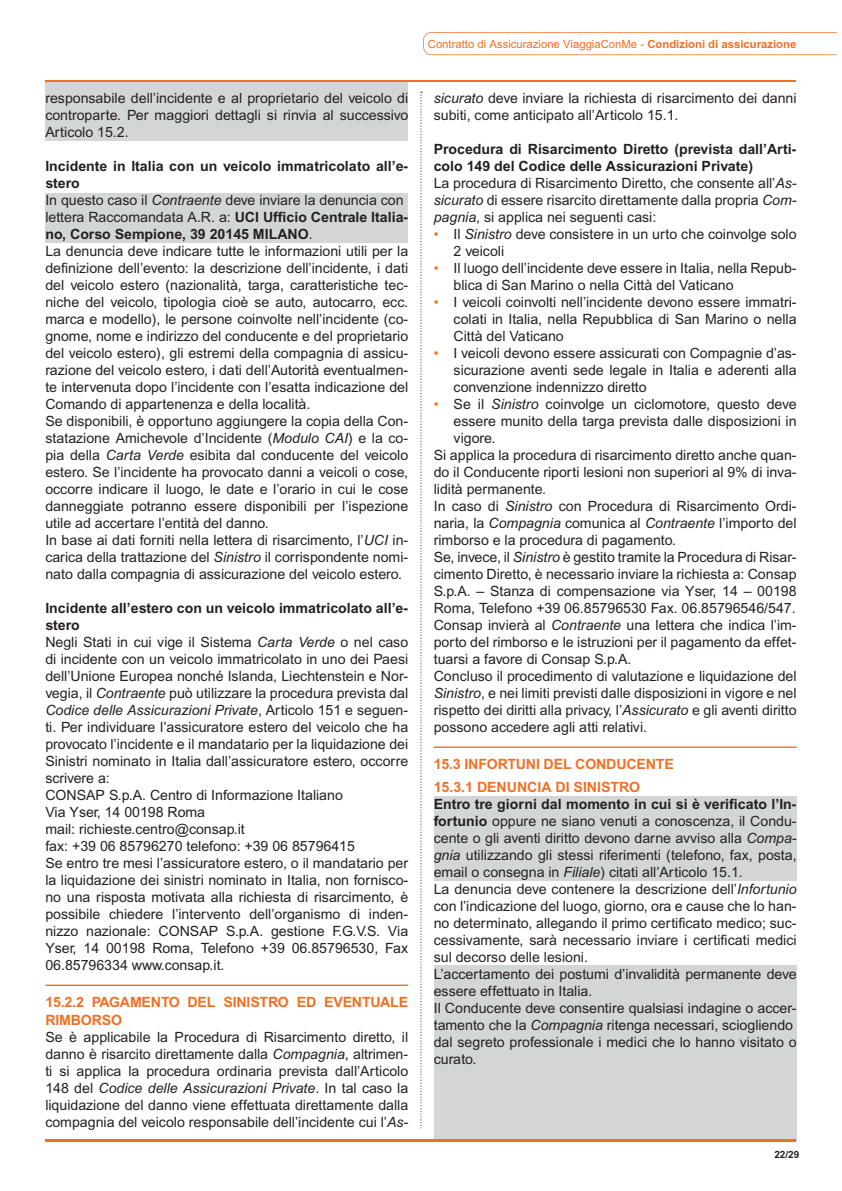
<style>
.page{position:relative;width:842px;height:1191px;background:#fff}
.page>*{position:absolute;margin:0;border:0;box-sizing:border-box;transform-origin:0 0}
.t1{font:14.2px/17px "Arial";color:#231f20}
.t2{font:700 14.2px/17.2px "Arial";letter-spacing:-.01em;color:#f36e21}
.t3{font:11.4px "Arial";color:#f36e21}
.t4{font:700 10px "Arial";color:#231f20}
.t5{font:700 9.8px "Arial";color:#231f20}
.s1{font-weight:700}
.s2{font-style:italic}
.s3{color:#f36e21}
</style>
<div class="page">
<div style="left:434px;top:796px;width:363px;height:85px;background:#d4d6d5"></div>
<div style="left:434px;top:965px;width:363px;height:176px;background:#d4d6d5"></div>
<div style="left:45px;top:81px;width:363px;height:60px;background:#d4d6d5"></div>
<div style="left:45px;top:193px;width:363px;height:50px;background:#d4d6d5"></div>
<hr style="left:46px;top:1138px;width:750px;height:3px;background:#f36e21">
<svg style="left:423px;top:32px;width:413px;height:23px"></svg>
<hr style="left:46px;top:80px;width:750px;height:2px;background:#f36e21">
<hr style="left:45px;top:984px;width:363px;height:2px;background:#f36e21">
<hr style="left:434px;top:746px;width:363px;height:2px;background:#f36e21">
<svg style="left:420px;top:92px;width:2px;height:1036px"></svg>
<p class="t1" style="left:45px;top:89px;width:364px;text-align:justify">responsabile dell’incidente e al proprietario del veicolo di controparte. Per maggiori dettagli si rinvia al successivo Articolo 15.2.</p>
<p class="t1" style="left:45px;top:157px;width:364px"><span class="s1">Incidente in Italia con un veicolo immatricolato all’e&shy;stero<br></span>In questo caso il <span class="s2">Contraente</span> deve inviare la denuncia con lettera Raccomandata A.R. a: <span class="s1">UCI Ufficio Centrale Italia&shy;no, Corso Sempione, 39 20145 MILANO</span>.<br>La denuncia deve indicare tutte le informazioni utili per la definizione dell’evento: la descrizione dell’incidente, i dati del veicolo estero (nazionalità, targa, caratteristiche tec&shy;niche del veicolo, tipologia cioè se auto, autocarro, ecc. marca e modello), le persone coinvolte nell’incidente (co&shy;gnome, nome e indirizzo del conducente e del proprietario del veicolo estero), gli estremi della compagnia di assicu&shy;razione del veicolo estero, i dati dell’Autorità eventualmen&shy;te intervenuta dopo l’incidente con l’esatta indicazione del Comando di appartenenza e della località.<br>Se disponibili, è opportuno aggiungere la copia della Con&shy;statazione Amichevole d’Incidente (<span class="s2">Modulo CAI</span>) e la co&shy;pia della <span class="s2">Carta Verde</span> esibita dal conducente del veicolo estero. Se l’incidente ha provocato danni a veicoli o cose, occorre indicare il luogo, le date e l’orario in cui le cose danneggiate potranno essere disponibili per l’ispezione utile ad accertare l’entità del danno.<br>In base ai dati forniti nella lettera di risarcimento, l’<span class="s2">UCI</span> in&shy;carica della trattazione del <span class="s2">Sinistro</span> il corrispondente nomi&shy;nato dalla compagnia di assicurazione del veicolo estero.</p>
<p class="t1" style="left:45px;top:599px;width:364px"><span class="s1">Incidente all’estero con un veicolo immatricolato all’e&shy;stero<br></span>Negli Stati in cui vige il Sistema <span class="s2">Carta Verde</span> o nel caso di incidente con un veicolo immatricolato in uno dei Paesi dell’Unione Europea nonché Islanda, Liechtenstein e Nor&shy;vegia, il <span class="s2">Contraente</span> può utilizzare la procedura prevista dal <span class="s2">Codice delle Assicurazioni Private</span>, Articolo 151 e seguen&shy;ti. Per individuare l’assicuratore estero del veicolo che ha provocato l’incidente e il mandatario per la liquidazione dei Sinistri nominato in Italia dall’assicuratore estero, occorre scrivere a:<br>CONSAP S.p.A. Centro di Informazione Italiano<br>Via Yser, 14 00198 Roma<br>mail: richieste.centro@consap.it<br>fax: +39 06 85796270 telefono: +39 06 85796415<br>Se entro tre mesi l’assicuratore estero, o il mandatario per la liquidazione dei sinistri nominato in Italia, non fornisco&shy;no una risposta motivata alla richiesta di risarcimento, è possibile chiedere l’intervento dell’organismo di inden&shy;nizzo nazionale: CONSAP S.p.A. gestione F.G.V.S. Via Yser, 14 00198 Roma, Telefono +39 06.85796530, Fax 06.85796334 www.consap.it.</p>
<p class="t2" style="left:45px;top:993px;width:364px">15.2.2 PAGAMENTO DEL SINISTRO ED EVENTUALE<br>RIMBORSO</p>
<p class="t1" style="left:45px;top:1028px;width:364px;text-align:justify">Se è applicabile la Procedura di Risarcimento diretto, il danno è risarcito direttamente dalla <span class="s2">Compagnia</span>, altrimen&shy;ti si applica la procedura ordinaria prevista dall’Articolo 148 del <span class="s2">Codice delle Assicurazioni Private</span>. In tal caso la liquidazione del danno viene effettuata direttamente dalla compagnia del veicolo responsabile dell’incidente cui l’<span class="s2">As-</span></p>
<p class="t3" style="left:428px;top:36px;width:370px">Contratto di Assicurazione ViaggiaConMe - <span class="s1">Condizioni di assicurazione</span></p>
<p class="t1" style="left:434px;top:89px;width:364px"><span class="s2">sicurato</span> deve inviare la richiesta di risarcimento dei danni subiti, come anticipato all’Articolo 15.1.</p>
<p class="t1" style="left:434px;top:140px;width:364px"><span class="s1">Procedura di Risarcimento Diretto (prevista dall’Arti&shy;colo 149 del Codice delle Assicurazioni Private)<br></span>La procedura di Risarcimento Diretto, che consente all’<span class="s2">As&shy;sicurato</span> di essere risarcito direttamente dalla propria <span class="s2">Com&shy;pagnia</span>, si applica nei seguenti casi:</p>
<p class="t1" style="left:454px;top:225px;width:344px;text-indent:-20px"><span class="s3">•</span> Il <span class="s2">Sinistro</span> deve consistere in un urto che coinvolge solo<br>2 veicoli</p>
<p class="t1" style="left:454px;top:259px;width:344px;text-indent:-20px"><span class="s3">•</span> Il luogo dell’incidente deve essere in Italia, nella Repub&shy;blica di San Marino o nella Città del Vaticano</p>
<p class="t1" style="left:454px;top:293px;width:344px;text-align:justify;text-indent:-20px"><span class="s3">•</span> I veicoli coinvolti nell’incidente devono essere immatri&shy;colati in Italia, nella Repubblica di San Marino o nella Città del Vaticano</p>
<p class="t1" style="left:454px;top:344px;width:344px;text-align:justify;text-indent:-20px"><span class="s3">•</span> I veicoli devono essere assicurati con Compagnie d’as&shy;sicurazione aventi sede legale in Italia e aderenti alla convenzione indennizzo diretto</p>
<p class="t1" style="left:434px;top:395px;width:364px"><span class="s3">•</span> Se il <span class="s2">Sinistro</span> coinvolge un ciclomotore, questo deve</p>
<p class="t1" style="left:454px;top:412px;width:344px">essere munito della targa prevista dalle disposizioni in</p>
<p class="t1" style="left:454px;top:429px;width:43px">vigore.</p>
<p class="t1" style="left:434px;top:446px;width:364px">Si applica la procedura di risarcimento diretto anche quan-</p>
<p class="t1" style="left:434px;top:463px;width:364px">do il Conducente riporti lesioni non superiori al 9% di inva-</p>
<p class="t1" style="left:434px;top:480px;width:114px">lidità permanente.</p>
<p class="t1" style="left:434px;top:497px;width:364px">In caso di <span class="s2">Sinistro</span> con Procedura di Risarcimento Ordi-</p>
<p class="t1" style="left:434px;top:514px;width:364px">naria, la <span class="s2">Compagnia</span> comunica al <span class="s2">Contraente</span> l’importo del</p>
<p class="t1" style="left:434px;top:531px;width:244px">rimborso e la procedura di pagamento.</p>
<p class="t1" style="left:434px;top:548px;width:364px">Se, invece, il <span class="s2">Sinistro</span> è gestito tramite la Procedura di Risar-</p>
<p class="t1" style="left:434px;top:565px;width:364px">cimento Diretto, è necessario inviare la richiesta a: Consap</p>
<p class="t1" style="left:434px;top:582px;width:364px">S.p.A. – Stanza di compensazione via Yser, 14 – 00198</p>
<p class="t1" style="left:434px;top:599px;width:363px">Roma, Telefono +39 06.85796530 Fax. 06.85796546/547.</p>
<p class="t1" style="left:434px;top:616px;width:364px">Consap invierà al <span class="s2">Contraente</span> una lettera che indica l’im-</p>
<p class="t1" style="left:434px;top:633px;width:364px">porto del rimborso e le istruzioni per il pagamento da effet-</p>
<p class="t1" style="left:434px;top:650px;width:199px">tuarsi a favore di Consap S.p.A.</p>
<p class="t1" style="left:434px;top:667px;width:364px">Concluso il procedimento di valutazione e liquidazione del</p>
<p class="t1" style="left:434px;top:684px;width:364px"><span class="s2">Sinistro</span>, e nei limiti previsti dalle disposizioni in vigore e nel</p>
<p class="t1" style="left:434px;top:701px;width:364px">rispetto dei diritti alla privacy, l’<span class="s2">Assicurato</span> e gli aventi diritto</p>
<p class="t1" style="left:434px;top:718px;width:215px">possono accedere agli atti relativi.</p>
<p class="t2" style="left:434px;top:752px;width:241px;line-height:22.6px">15.3 INFORTUNI DEL CONDUCENTE<br>15.3.1 DENUNCIA DI SINISTRO</p>
<p class="t1" style="left:434px;top:795px;width:364px"><span class="s1">Entro tre giorni dal momento in cui si è verificato l’In&shy;fortunio</span> oppure ne siano venuti a conoscenza, il Condu&shy;cente o gli aventi diritto devono darne avviso alla <span class="s2">Compa&shy;gnia</span> utilizzando gli stessi riferimenti (telefono, fax, posta, email o consegna in <span class="s2">Filiale</span>) citati all’Articolo 15.1.<br>La denuncia deve contenere la descrizione dell’<span class="s2">Infortunio </span>con l’indicazione del luogo, giorno, ora e cause che lo han&shy;no determinato, allegando il primo certificato medico; suc&shy;cessivamente, sarà necessario inviare i certificati medici sul decorso delle lesioni.<br>L’accertamento dei postumi d’invalidità permanente deve essere effettuato in Italia.<br>Il Conducente deve consentire qualsiasi indagine o accer&shy;tamento che la <span class="s2">Compagnia</span> ritenga necessari, sciogliendo dal segreto professionale i medici che lo hanno visitato o curato.</p>
<p class="t4" style="left:774px;top:1149px;width:27px">22/29</p>
<p class="t5" style="left:772px;top:1148px;width:26px">22/28</p>
</div>
